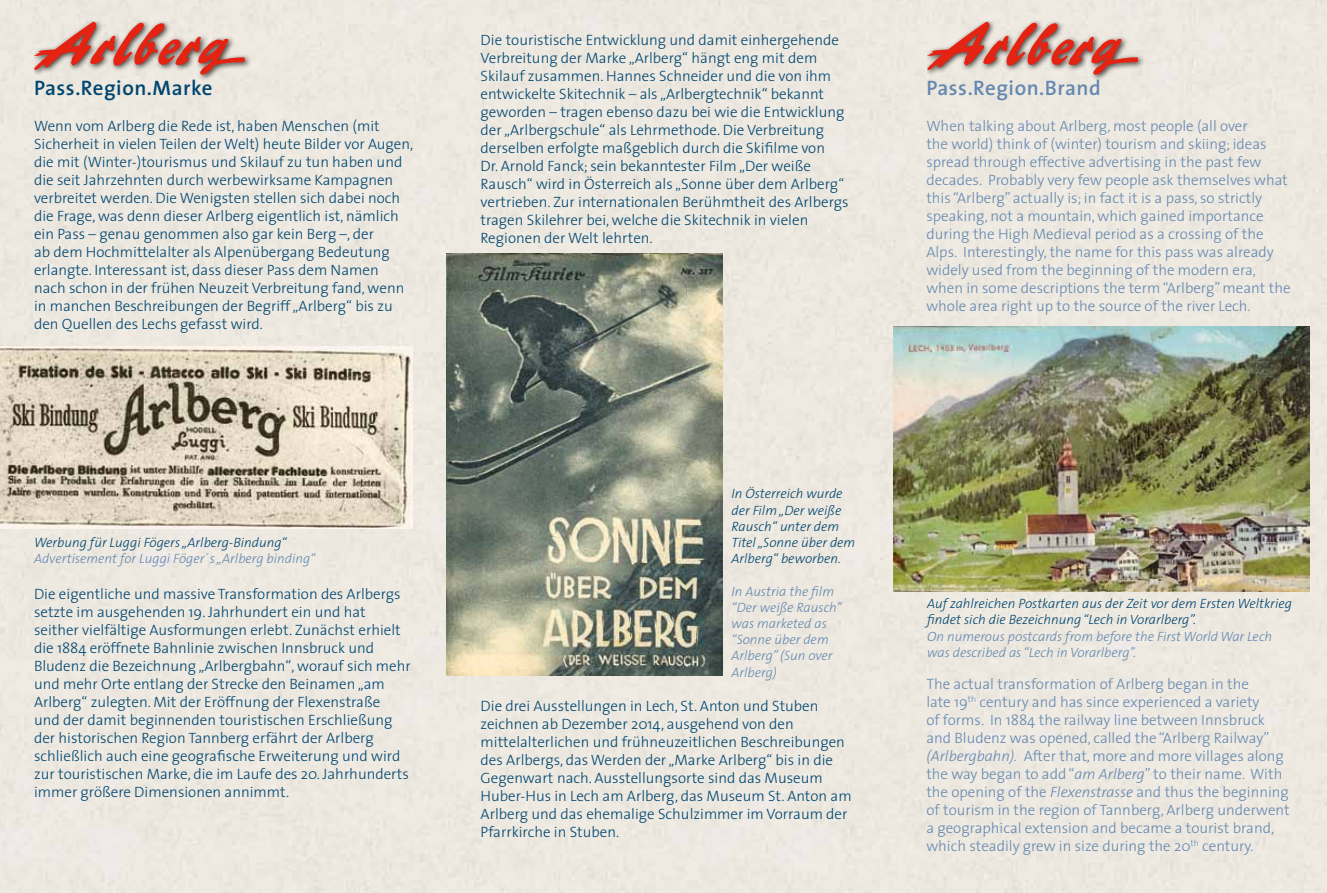
<style>
.page{position:relative;width:1327px;height:893px;background:#ede9e0}
.page>*{position:absolute;margin:0;border:0;box-sizing:border-box;transform-origin:0 0}
.t1{font:600 21px "The Sans";letter-spacing:.025em;color:#004570}
.t2{font:600 21px "The Sans";letter-spacing:.025em;color:#6488b1}
.t3{font:300 15px/18px "The Sans";color:#004570}
.t4{font:300 15px/18px "The Sans";color:#6488b1}
.t5{font:italic 300 13.5px/16.2px "The Sans";color:#004570}
.t6{font:italic 300 13.5px/16.2px "The Sans";color:#6488b1}
.s1{font-style:italic}
</style>
<div class="page">
<div style="left:34px;top:21px;width:218px;height:61px;background:#ece8df"></div>
<svg style="left:34px;top:21px;width:211px;height:54px"></svg>
<div style="left:927px;top:21px;width:218px;height:61px;background:#ece8df"></div>
<svg style="left:927px;top:21px;width:211px;height:54px"></svg>
<img style="left:0;top:346px;width:412px;height:183px">
<img style="left:446px;top:254px;width:277px;height:422px">
<img style="left:893px;top:327px;width:416px;height:264px">
<h1 class="t1" style="left:34px;top:70px;width:180px">Pass.Region.Marke</h1>
<p class="t3" style="left:34px;top:116px;width:381px">Wenn vom Arlberg die Rede ist, haben Menschen (mit Sicherheit in vielen Teilen der Welt) heute Bilder vor Augen, die mit (Winter-)tourismus und Skilauf zu tun haben und die seit Jahrzehnten durch werbewirksame Kampagnen verbreitet werden. Die Wenigsten stellen sich dabei noch die Frage, was denn dieser Arlberg eigentlich ist, nämlich ein Pass – genau genommen also gar kein Berg –, der<br>ab dem Hochmittelalter als Alpenübergang Bedeutung erlangte. Interessant ist, dass dieser Pass dem Namen nach schon in der frühen Neuzeit Verbreitung fand, wenn in manchen Beschreibungen der Begriff „Arlberg“ bis zu den Quellen des Lechs gefasst wird.</p>
<p class="t5" style="left:34px;top:534px;width:254px">Werbung für Luggi Fögers „Arlberg-Bindung“</p>
<p class="t6" style="left:34px;top:550px;width:283px">Advertisement for Luggi Föger´s „Arlberg binding“</p>
<p class="t3" style="left:34px;top:584px;width:378px">Die eigentliche und massive Transformation des Arlbergs setzte im ausgehenden 19. Jahrhundert ein und hat seither vielfältige Ausformungen erlebt. Zunächst erhielt die 1884 eröffnete Bahnlinie zwischen Innsbruck und Bludenz die Bezeichnung „Arlbergbahn“, worauf sich mehr und mehr Orte entlang der Strecke den Beinamen „am Arlberg“ zulegten. Mit der Eröffnung der Flexenstraße<br>und der damit beginnenden touristischen Erschließung der historischen Region Tannberg erfährt der Arlberg schließlich auch eine geografische Erweiterung und wird zur touristischen Marke, die im Laufe des 20. Jahrhunderts immer größere Dimensionen annimmt.</p>
<p class="t3" style="left:480px;top:30px;width:369px">Die touristische Entwicklung und damit einhergehende Verbreitung der Marke „Arlberg“ hängt eng mit dem Skilauf zusammen. Hannes Schneider und die von ihm entwickelte Skitechnik – als „Arlbergtechnik“ bekannt geworden – tragen ebenso dazu bei wie die Entwicklung der „Arlbergschule“ als Lehrmethode. Die Verbreitung derselben erfolgte maßgeblich durch die Skifilme von<br>Dr. Arnold Fanck; sein bekanntester Film „Der weiße Rausch“ wird in Österreich als „Sonne über dem Arlberg“ vertrieben. Zur internationalen Berühmtheit des Arlbergs tragen Skilehrer bei, welche die Skitechnik in vielen Regionen der Welt lehrten.</p>
<p class="t5" style="left:731px;top:485px;width:125px">In Österreich wurde der Film „Der weiße<br>Rausch“ unter dem<br>Titel „Sonne über dem<br>Arlberg“ beworben.</p>
<p class="t6" style="left:731px;top:582px;width:112px">In Austria the film “Der weiße Rausch” was marketed as “Sonne über dem<br>Arlberg” (Sun over<br>Arlberg)</p>
<p class="t3" style="left:480px;top:696px;width:372px">Die drei Ausstellungen in Lech, St. Anton und Stuben zeichnen ab Dezember 2014, ausgehend von den mittelalterlichen und frühneuzeitlichen Beschreibungen des Arlbergs, das Werden der „Marke Arlberg“ bis in die Gegenwart nach. Ausstellungsorte sind das Museum Huber-Hus in Lech am Arlberg, das Museum St. Anton am Arlberg und das ehemalige Schulzimmer im Vorraum der Pfarrkirche in Stuben.</p>
<h1 class="t2" style="left:926px;top:70px;width:176px">Pass.Region.Brand</h1>
<p class="t4" style="left:926px;top:116px;width:366px">When talking about Arlberg, most people (all over<br>the world) think of (winter) tourism and skiing; ideas spread through effective advertising in the past few decades. Probably very few people ask themselves what this “Arlberg” actually is; in fact it is a pass, so strictly speaking, not a mountain, which gained importance during the High Medieval period as a crossing of the Alps. Interestingly, the name for this pass was already widely used from the beginning of the modern era, when in some descriptions the term “Arlberg” meant the whole area right up to the source of the river Lech.</p>
<p class="t5" style="left:927px;top:595px;width:366px">Auf zahlreichen Postkarten aus der Zeit vor dem Ersten Weltkrieg findet sich die Bezeichnung “Lech in Vorarlberg”.</p>
<p class="t6" style="left:927px;top:627px;width:346px">On numerous postcards from before the First World War Lech was described as “Lech in Vorarlberg”.</p>
<p class="t4" style="left:926px;top:674px;width:365px">The actual transformation of Arlberg began in the<br>late 19<sup>th</sup> century and has since experienced a variety<br>of forms. In 1884 the railway line between Innsbruck and Bludenz was opened, called the “Arlberg Railway” <span class="s1">(Arlbergbahn).</span> After that, more and more villages along the way began to add “<span class="s1">am Arlberg</span>” to their name. With the opening of the <span class="s1">Flexenstrasse</span> and thus the beginning of tourism in the region of Tannberg, Arlberg underwent a geographical extension and became a tourist brand, which steadily grew in size during the 20<sup>th</sup> century.</p>
</div>
